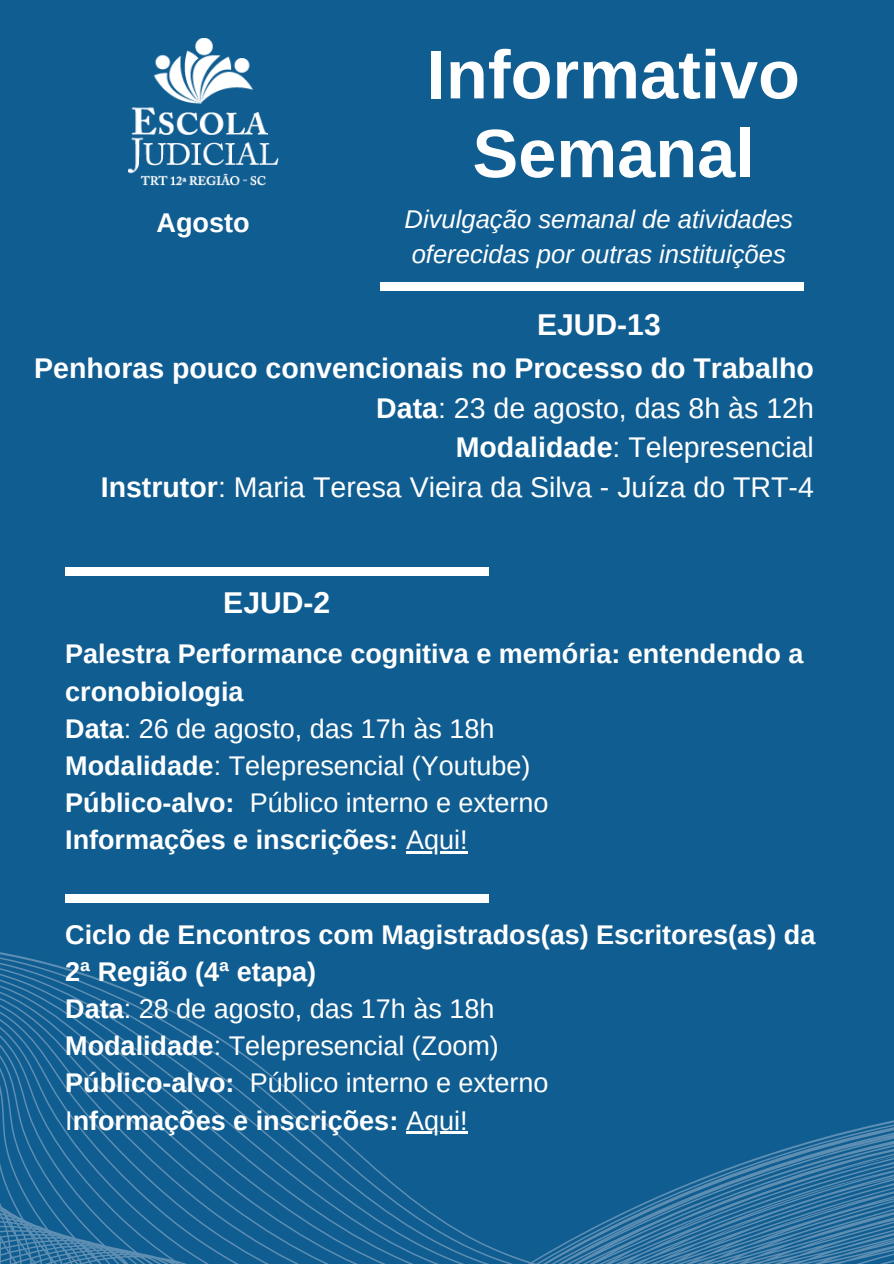
<style>
.page{position:relative;width:894px;height:1264px;background:#fff}
.page>*{position:absolute;margin:0;border:0;box-sizing:border-box;transform-origin:0 0}
.t1{font:700 68.4px/78.8px "Arimo";color:#fff;text-align:center}
.t2{font:700 30.15px "Arimo";color:#fff}
.t3{font:28.5px/39.3px "Arimo";color:#fff;text-align:right}
.t4{font:700 27.15px "Arimo";color:#fff}
.t5{font:27px "Arimo";color:#fff}
.t6{font:700 27px/37.2px "Arimo";color:#fff}
.t7{font:italic 25.65px/34.8px "Arimo";color:#fff}
.s1{font-weight:700}
.s2{font-weight:400}
</style>
<div class="page">
<div style="left:0;top:0;width:893px;height:1263px;background:#105d91"></div>
<div style="left:380px;top:282px;width:423px;height:9px;background:#fff"></div>
<img style="left:128px;top:39px;width:150px;height:147px">
<svg style="left:0;top:851px;width:893px;height:412px"></svg>
<div style="left:65px;top:567px;width:423px;height:8px;background:#fff"></div>
<hr style="left:406px;top:851px;width:61px;height:2px;background:#fff">
<div style="left:65px;top:894px;width:423px;height:8px;background:#fff"></div>
<hr style="left:406px;top:1131px;width:61px;height:2px;background:#fff">
<p class="t4" style="left:156px;top:208px;width:95px">Agosto</p>
<h3 class="t1" style="left:427px;top:35px;width:374px">Informativo<br>Semanal</h3>
<p class="t7" style="left:404px;top:201px;width:390px">Divulgação semanal de atividades oferecidas por outras instituições</p>
<h2 class="t2" style="left:537px;top:307px;width:125px">EJUD-13</h2>
<h1 class="t3" style="left:34px;top:349px;width:781px"><span class="s1">Penhoras pouco convencionais no Processo do Trabalho Data</span>: 23 de agosto, das 8h às 12h<br><span class="s1">Modalidade</span>: Telepresencial<br><span class="s1">Instrutor</span>: Maria Teresa Vieira da Silva - Juíza do TRT-4</h1>
<p class="t2" style="left:223px;top:585px;width:108px">EJUD-2</p>
<h4 class="t6" style="left:65px;top:635px;width:739px">Palestra Performance cognitiva e memória: entendendo a cronobiologia</h4>
<p class="t5" style="left:65px;top:713px;width:431px"><span class="s1">Data</span>: 26 de agosto, das 17h às 18h</p>
<h2 class="t5" style="left:65px;top:750px;width:466px"><span class="s1">Modalidade</span>: Telepresencial (Youtube)</h2>
<p class="t5" style="left:65px;top:787px;width:485px"><span class="s1">Público-alvo:</span> Público interno e externo</p>
<p class="t6" style="left:65px;top:821px;width:404px">Informações e inscrições: <span class="s2">Aqui!</span></p>
<p class="t6" style="left:65px;top:915px;width:751px">Ciclo de Encontros com Magistrados(as) Escritores(as) da<br>2ª Região (4ª etapa)</p>
<p class="t5" style="left:65px;top:993px;width:431px"><span class="s1">Data</span>: 28 de agosto, das 17h às 18h</p>
<p class="t5" style="left:65px;top:1030px;width:435px"><span class="s1">Modalidade</span>: Telepresencial (Zoom)</p>
<p class="t5" style="left:65px;top:1067px;width:485px"><span class="s1">Público-alvo:</span> Público interno e externo</p>
<p class="t6" style="left:65px;top:1101px;width:404px"><span class="s2">I</span>nformações e inscrições: <span class="s2">Aqui!</span></p>
</div>
